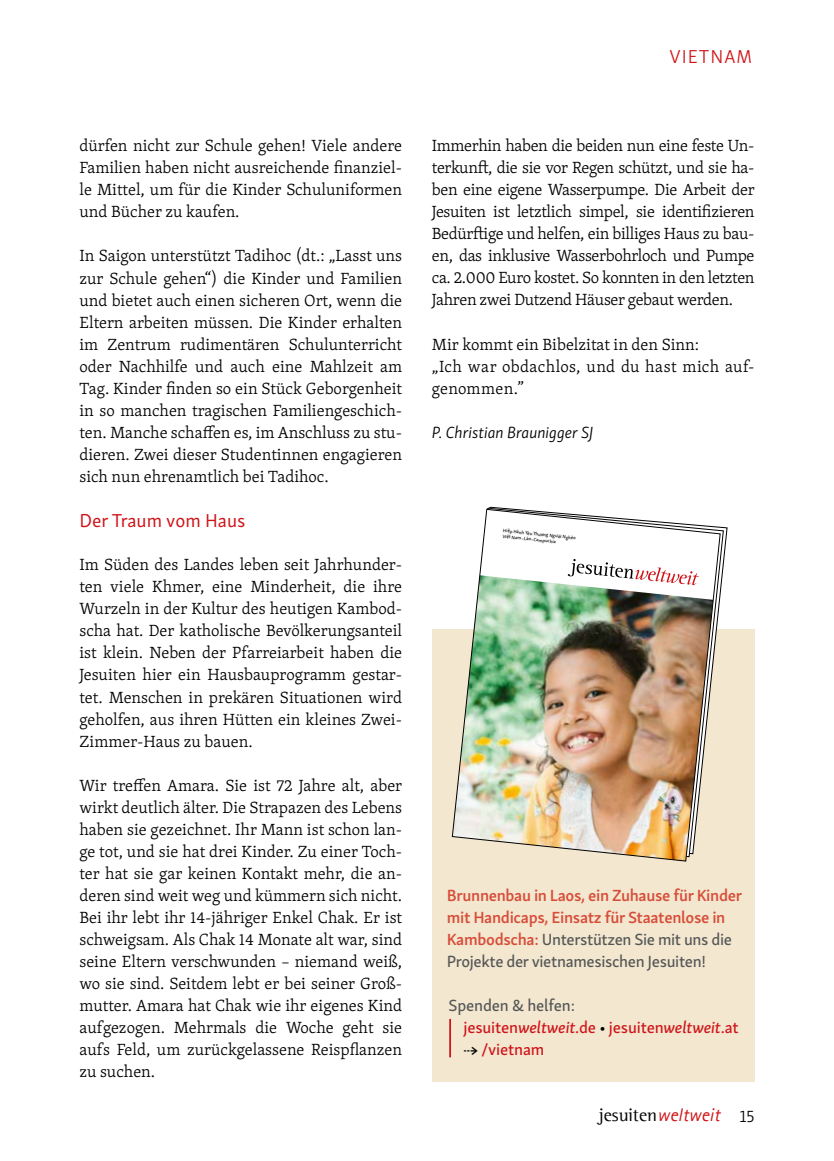
<style>
.page{position:relative;width:834px;height:1161px;background:#fff}
.page>*{position:absolute;margin:0;border:0;box-sizing:border-box;transform-origin:0 0}
.t1{font:19.25px "Skolar Sans Latn";color:#ce1419}
.t2{font:300 19.25px "Skolar Sans Latn";letter-spacing:.05em;color:#ce1419}
.t3{font:18.38px "Agfa Rotis Semi Serif";color:#000}
.t4{font:300 16.62px/22.1px "Skolar Latin";color:#000;text-align:justify}
.t5{font:600 16.62px/22.1px "Skolar Sans Latn";letter-spacing:-.02em;color:#d74d39}
.t6{font:16.62px/22.1px "Skolar Sans Latn Me";letter-spacing:-.02em;color:#555756}
.t7{font:16.62px/22.1px "Skolar Sans Latn Me";letter-spacing:-.01em;color:#ce1419}
.t8{font:italic 300 16.62px "Skolar Sans Latn";color:#000}
.t9{font:4.9px/5.8px "Skolar Sans Latn Me";color:#000}
.s1{font-family:"Skolar Sans Latn";font-weight:600;color:#d74d39}
.s2{color:#555756}
.s3{font-family:"Skolar Sans Latn Me It"}
.s4{color:#000}
.s5{font-family:"Agfa Rotis Sans Serif";font-style:italic;color:#ce1419}
.s6{font-family:"Skolar Sans Latn";font-weight:300;font-size:16.62px}
</style>
<div class="page">
<div style="left:432px;top:629px;width:322px;height:452px;background:#f3e7d0"></div>
<hr style="left:449px;top:1019px;width:2px;height:38px;background:#ce1419">
<img style="left:451px;top:509px;width:269px;height:353px">
<p class="t2" style="left:669px;top:42px;width:84px">VIETNAM</p>
<p class="t4" style="left:79px;top:134px;width:324px">dürfen nicht zur Schule gehen! Viele andere Familien haben nicht ausreichende finanziel&shy;le Mittel, um für die Kinder Schuluniformen und Bücher zu kaufen.</p>
<p class="t4" style="left:79px;top:244px;width:324px">In Saigon unterstützt Tadihoc (dt.: „Lasst uns zur Schule gehen“) die Kinder und Familien und bietet auch einen sicheren Ort, wenn die Eltern arbeiten müssen. Die Kinder erhalten im Zentrum rudimentären Schulunterricht oder Nachhilfe und auch eine Mahlzeit am Tag. Kinder finden so ein Stück Geborgenheit in so manchen tragischen Familiengeschich&shy;ten. Manche schaffen es, im Anschluss zu stu&shy;dieren. Zwei dieser Studentinnen engagieren sich nun ehrenamtlich bei Tadihoc.</p>
<p class="t1" style="left:79px;top:506px;width:167px">Der Traum vom Haus</p>
<p class="t4" style="left:79px;top:553px;width:324px">Im Süden des Landes leben seit Jahrhunder&shy;ten viele Khmer, eine Minderheit, die ihre Wurzeln in der Kultur des heutigen Kambod&shy;scha hat. Der katholische Bevölkerungsanteil ist klein. Neben der Pfarreiarbeit haben die Jesuiten hier ein Hausbauprogramm gestar&shy;tet. Menschen in prekären Situationen wird geholfen, aus ihren Hütten ein kleines Zwei-Zimmer-Haus zu bauen.</p>
<p class="t4" style="left:79px;top:774px;width:324px">Wir treffen Amara. Sie ist 72 Jahre alt, aber wirkt deutlich älter. Die Strapazen des Lebens haben sie gezeichnet. Ihr Mann ist schon lan&shy;ge tot, und sie hat drei Kinder. Zu einer Toch&shy;ter hat sie gar keinen Kontakt mehr, die an&shy;deren sind weit weg und kümmern sich nicht.<br>Bei ihr lebt ihr 14-jähriger Enkel Chak. Er ist schweigsam. Als Chak 14 Monate alt war, sind seine Eltern verschwunden – niemand weiß, wo sie sind. Seitdem lebt er bei seiner Groß&shy;mutter. Amara hat Chak wie ihr eigenes Kind aufgezogen. Mehrmals die Woche geht sie aufs Feld, um zurückgelassene Reispflanzen zu suchen.</p>
<p class="t4" style="left:432px;top:134px;width:324px">Immerhin haben die beiden nun eine feste Un&shy;terkunft, die sie vor Regen schützt, und sie ha&shy;ben eine eigene Wasserpumpe. Die Arbeit der Jesuiten ist letztlich simpel, sie identifizieren Bedürftige und helfen, ein billiges Haus zu bau&shy;en, das inklusive Wasserbohrloch und Pumpe ca. 2.000 Euro kostet. So konnten in den letzten Jahren zwei Dutzend Häuser gebaut werden.</p>
<p class="t4" style="left:432px;top:333px;width:324px;text-align:left">Mir kommt ein Bibelzitat in den Sinn:<br>„Ich war obdachlos, und du hast mich auf&shy;genommen.”</p>
<p class="t8" style="left:432px;top:420px;width:163px">P. Christian Braunigger SJ</p>
<p class="t9" style="left:503px;top:527px;width:74px;rotate:6deg">Hiệp Hành Yêu Th ương Người Nghèo<br>Việt Nam–Lào–Campuchia</p>
<p class="t5" style="left:446px;top:883px;width:297px">Brunnenbau in Laos, ein Zuhause für Kinder mit Handicaps, Einsatz für Staatenlose in</p>
<p class="t6" style="left:446px;top:927px;width:287px"><span class="s1">Kambodscha:</span> Unterstützen Sie mit uns die<br>Projekte der vietnamesischen Jesuiten!</p>
<p class="t7" style="left:463px;top:993px;width:277px;text-indent:-15px"><span class="s2">Spenden &amp; helfen:<br></span>jesuiten<span class="s3">weltweit</span>.de <span class="s4">•</span> jesuiten<span class="s3">weltweit</span>.at <span class="s4">⇢</span> /vietnam</p>
<p class="t3" style="left:599px;top:1104px;width:157px">jesuiten<span class="s5">weltweit</span> <span class="s6">15</span></p>
</div>
